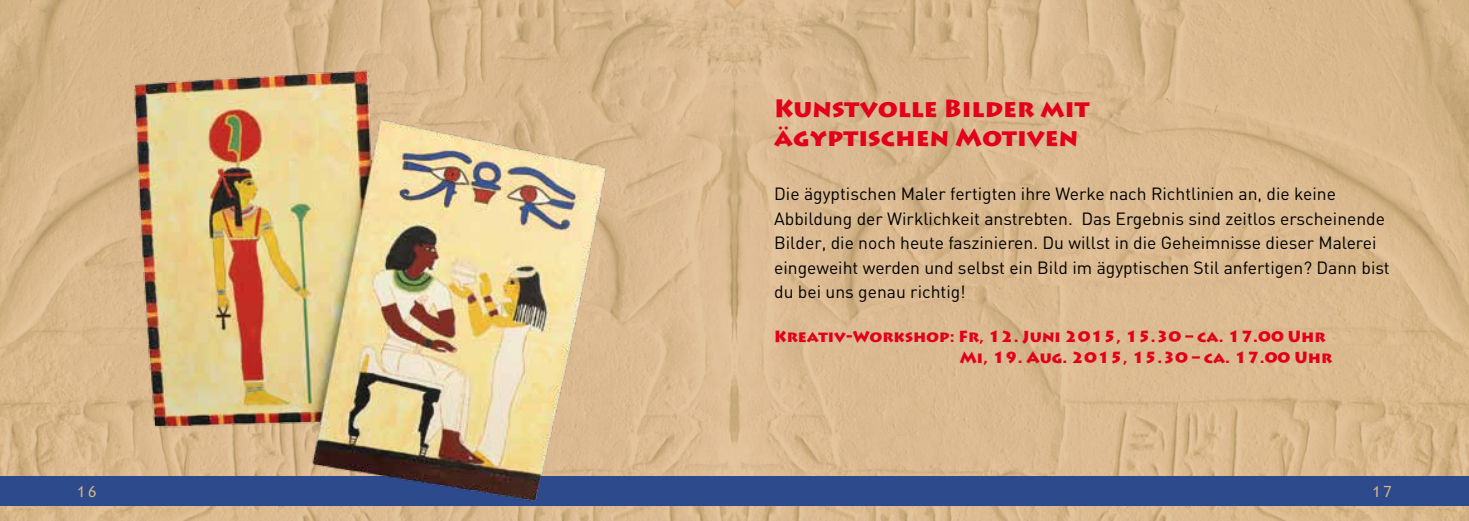
<style>
.page{position:relative;width:1469px;height:521px;background:#fff}
.page>*{position:absolute;margin:0;border:0;box-sizing:border-box;transform-origin:0 0}
.t1{font:900 24.5px/29.4px "Lithos Pro";color:#e2001a}
.t2{font:17.5px/24.5px "DIN";color:#000}
.t3{font:900 15.75px/21px "Lithos Pro";color:#e2001a}
.t4{font:15.75px "Lithos Pro";color:#dcb683}
</style>
<div class="page">
<img style="left:0;top:0;width:734px;height:521px">
<svg style="left:734px;top:0;width:734px;height:521px;background:#d9b88e"></svg>
<div style="left:0;top:476px;width:1468px;height:30px;background:#2d4a8c"></div>
<img style="left:118px;top:61px;width:498px;height:447px">
<h1 class="t1" style="left:774px;top:94px;width:317px">Kunstvolle Bilder mit ägyptischen Motiven</h1>
<p class="t2" style="left:774px;top:181px;width:617px">Die ägyptischen Maler fertigten ihre Werke nach Richtlinien an, die keine Abbildung der Wirklichkeit anstrebten. Das Ergebnis sind zeitlos erscheinende Bilder, die noch heute faszinieren. Du willst in die Geheimnisse dieser Malerei eingeweiht werden und selbst ein Bild im ägyptischen Stil anfertigen? Dann bist du bei uns genau richtig!</p>
<p class="t3" style="left:959px;top:326px;width:374px;text-indent:-186px">Kreativ-Workshop: Fr, 12. Juni 2015, 15.30 – ca. 17.00 Uhr<br>Mi, 19. Aug. 2015, 15.30 – ca. 17.00 Uhr</p>
<p class="t4" style="left:76px;top:482px;width:24px">16</p>
<p class="t4" style="left:1370px;top:482px;width:24px">17</p>
</div>
